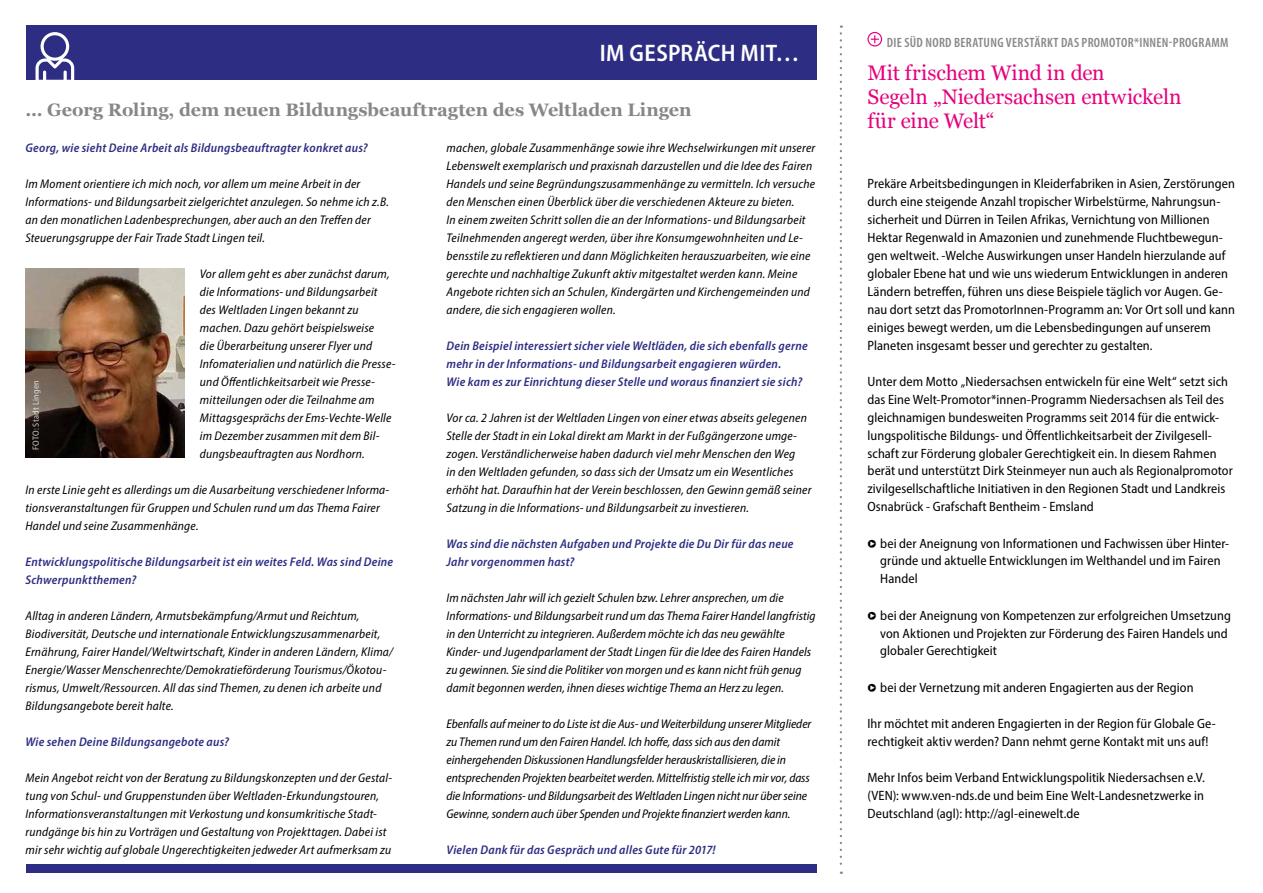
<style>
.page{position:relative;width:1263px;height:893px;background:#fff}
.page>*{position:absolute;margin:0;border:0;box-sizing:border-box;transform-origin:0 0}
.t1{font:600 semi-condensed 24px "Myriad Pro";letter-spacing:.015em;color:#fff}
.t2{font:21px/24px "Georgia";letter-spacing:-.005em;color:#e6007d}
.t3{font:700 18px "Georgia";letter-spacing:-.005em;color:#878787}
.t4{font:semi-condensed 13.5px/18px "Myriad Pro";letter-spacing:.005em;color:#000}
.t5{font:600 condensed 13.5px "Myriad Pro";letter-spacing:.025em;color:#878787}
.t6{font:italic semi-condensed 12.6px/18px "Myriad Pro";letter-spacing:.015em;color:#000}
.t7{font:italic 600 semi-condensed 12.6px/18px "Myriad Pro";letter-spacing:.02em;color:#2d2e83}
.t8{font:semi-condensed 9px "Myriad Pro";letter-spacing:.025em;color:#fff}
.s1{font-family:"Delicious";font-stretch:normal}
</style>
<div class="page">
<svg style="left:840px;top:26px;width:2px;height:848px"></svg>
<svg style="left:867px;top:32px;width:15px;height:15px"></svg>
<div style="left:26px;top:26px;width:790px;height:54px;background:#2d2e83"></div>
<div style="left:26px;top:864px;width:790px;height:9px;background:#2d2e83"></div>
<img style="left:26px;top:268px;width:159px;height:190px">
<svg style="left:36px;top:32px;width:38px;height:48px"></svg>
<h1 class="t1" style="left:600px;top:37px;width:201px">IM GESPRÄCH MIT…</h1>
<h3 class="t3" style="left:26px;top:98px;width:667px">… Georg Roling, dem neuen Bildungsbeauftragten des Weltladen Lingen</h3>
<p class="t6" style="left:446px;top:138px;width:370px">machen, globale Zusammenhänge sowie ihre Wechselwirkungen mit unserer Lebenswelt exemplarisch und praxisnah darzustellen und die Idee des Fairen Handels und seine Begründungszusammenhänge zu vermitteln. Ich versuche den Menschen einen Überblick über die verschiedenen Akteure zu bieten.<br>In einem zweiten Schritt sollen die an der Informations- und Bildungsarbeit Teilnehmenden angeregt werden, über ihre Konsumgewohnheiten und Le&shy;bensstile zu reflektieren und dann Möglichkeiten herauszuarbeiten, wie eine gerechte und nachhaltige Zukunft aktiv mitgestaltet werden kann. Meine Angebote richten sich an Schulen, Kindergärten und Kirchengemeinden und andere, die sich engagieren wollen.</p>
<p class="t7" style="left:446px;top:336px;width:363px">Dein Beispiel interessiert sicher viele Weltläden, die sich ebenfalls gerne mehr in der Informations- und Bildungsarbeit engagieren würden.<br>Wie kam es zur Einrichtung dieser Stelle und woraus finanziert sie sich?</p>
<p class="t6" style="left:446px;top:408px;width:366px">Vor ca. 2 Jahren ist der Weltladen Lingen von einer etwas abseits gelegenen Stelle der Stadt in ein Lokal direkt am Markt in der Fußgängerzone umge&shy;zogen. Verständlicherweise haben dadurch viel mehr Menschen den Weg<br>in den Weltladen gefunden, so dass sich der Umsatz um ein Wesentliches erhöht hat. Daraufhin hat der Verein beschlossen, den Gewinn gemäß seiner Satzung in die Informations- und Bildungsarbeit zu investieren.</p>
<p class="t7" style="left:446px;top:534px;width:349px">Was sind die nächsten Aufgaben und Projekte die Du Dir für das neue<br>Jahr vorgenommen hast?</p>
<p class="t6" style="left:446px;top:588px;width:371px">Im nächsten Jahr will ich gezielt Schulen bzw. Lehrer ansprechen, um die Informations- und Bildungsarbeit rund um das Thema Fairer Handel langfristig in den Unterricht zu integrieren. Außerdem möchte ich das neu gewählte Kinder- und Jugendparlament der Stadt Lingen für die Idee des Fairen Handels zu gewinnen. Sie sind die Politiker von morgen und es kann nicht früh genug damit begonnen werden, ihnen dieses wichtige Thema an Herz zu legen.</p>
<p class="t6" style="left:446px;top:714px;width:366px">Ebenfalls auf meiner to do Liste ist die Aus- und Weiterbildung unserer Mitglieder zu Themen rund um den Fairen Handel. Ich hoffe, dass sich aus den damit einhergehenden Diskussionen Handlungsfelder herauskristallisieren, die in entsprechenden Projekten bearbeitet werden. Mittelfristig stelle ich mir vor, dass die Informations- und Bildungsarbeit des Weltladen Lingen nicht nur über seine Gewinne, sondern auch über Spenden und Projekte finanziert werden kann.</p>
<p class="t7" style="left:446px;top:840px;width:271px">Vielen Dank für das Gespräch und alles Gute für 2017!</p>
<p class="t7" style="left:26px;top:138px;width:344px">Georg, wie sieht Deine Arbeit als Bildungsbeauftragter konkret aus?</p>
<p class="t6" style="left:26px;top:174px;width:365px">Im Moment orientiere ich mich noch, vor allem um meine Arbeit in der Informations- und Bildungsarbeit zielgerichtet anzulegen. So nehme ich z.B. an den monatlichen Ladenbesprechungen, aber auch an den Treffen der Steuerungsgruppe der Fair Trade Stadt Lingen teil.</p>
<p class="t6" style="left:200px;top:264px;width:197px">Vor allem geht es aber zunächst darum, die Informations- und Bildungsarbeit des Weltladen Lingen bekannt zu machen. Dazu gehört beispielsweise<br>die Überarbeitung unserer Flyer und Infomaterialien und natürlich die Presse&shy;und Öffentlichkeitsarbeit wie Presse&shy;mitteilungen oder die Teilnahme am Mittagsgesprächs der Ems-Vechte-Welle im Dezember zusammen mit dem Bil&shy;dungsbeauftragten aus Nordhorn.</p>
<p class="t6" style="left:26px;top:480px;width:365px">In erste Linie geht es allerdings um die Ausarbeitung verschiedener Informa&shy;tionsveranstaltungen für Gruppen und Schulen rund um das Thema Fairer<br>Handel und seine Zusammenhänge.</p>
<p class="t7" style="left:26px;top:552px;width:369px">Entwicklungspolitische Bildungsarbeit ist ein weites Feld. Was sind Deine<br>Schwerpunktthemen?</p>
<p class="t6" style="left:26px;top:606px;width:369px">Alltag in anderen Ländern, Armutsbekämpfung/Armut und Reichtum, Biodiversität, Deutsche und internationale Entwicklungszusammenarbeit, Ernährung, Fairer Handel/Weltwirtschaft, Kinder in anderen Ländern, Klima/ Energie/Wasser Menschenrechte/Demokratieförderung Tourismus/Ökotou&shy;rismus, Umwelt/Ressourcen. All das sind Themen, zu denen ich arbeite und Bildungsangebote bereit halte.</p>
<p class="t7" style="left:26px;top:732px;width:205px">Wie sehen Deine Bildungsangebote aus?</p>
<p class="t6" style="left:26px;top:768px;width:368px">Mein Angebot reicht von der Beratung zu Bildungskonzepten und der Gestal&shy;tung von Schul- und Gruppenstunden über Weltladen-Erkundungstouren, Informationsveranstaltungen mit Verkostung und konsumkritische Stadt&shy;rundgänge bis hin zu Vorträgen und Gestaltung von Projekttagen. Dabei ist mir sehr wichtig auf globale Ungerechtigkeiten jedweder Art aufmerksam zu</p>
<p class="t8" style="left:30px;top:450px;width:71px;rotate:-90deg">FOTO: Stadt Lingen</p>
<p class="t5" style="left:887px;top:34px;width:343px">DIE SÜD NORD BERATUNG VERSTÄRKT DAS PROMOTOR*INNEN-PROGRAMM</p>
<h2 class="t2" style="left:867px;top:61px;width:316px">Mit frischem Wind in den<br>Segeln „Niedersachsen entwickeln für eine Welt“</h2>
<p class="t4" style="left:867px;top:174px;width:369px">Prekäre Arbeitsbedingungen in Kleiderfabriken in Asien, Zerstörungen durch eine steigende Anzahl tropischer Wirbelstürme, Nahrungsun&shy;sicherheit und Dürren in Teilen Afrikas, Vernichtung von Millionen Hektar Regenwald in Amazonien und zunehmende Fluchtbewegun&shy;gen weltweit. -Welche Auswirkungen unser Handeln hierzulande auf globaler Ebene hat und wie uns wiederum Entwicklungen in anderen Ländern betreffen, führen uns diese Beispiele täglich vor Augen. Ge&shy;nau dort setzt das PromotorInnen-Programm an: Vor Ort soll und kann einiges bewegt werden, um die Lebensbedingungen auf unserem Planeten insgesamt besser und gerechter zu gestalten.</p>
<p class="t4" style="left:867px;top:372px;width:367px">Unter dem Motto „Niedersachsen entwickeln für eine Welt“ setzt sich das Eine Welt-Promotor*innen-Programm Niedersachsen als Teil des gleichnamigen bundesweiten Programms seit 2014 für die entwick&shy;lungspolitische Bildungs- und Öffentlichkeitsarbeit der Zivilgesell&shy;schaft zur Förderung globaler Gerechtigkeit ein. In diesem Rahmen berät und unterstützt Dirk Steinmeyer nun auch als Regionalpromotor zivilgesellschaftliche Initiativen in den Regionen Stadt und Landkreis Osnabrück - Grafschaft Bentheim - Emsland</p>
<p class="t4" style="left:880px;top:534px;width:351px;text-indent:-13px"><span class="s1">Δ</span> bei der Aneignung von Informationen und Fachwissen über Hinter&shy;gründe und aktuelle Entwicklungen im Welthandel und im Fairen<br>Handel</p>
<p class="t4" style="left:880px;top:606px;width:352px;text-indent:-13px"><span class="s1">Δ</span> bei der Aneignung von Kompetenzen zur erfolgreichen Umsetzung von Aktionen und Projekten zur Förderung des Fairen Handels und globaler Gerechtigkeit</p>
<p class="t4" style="left:867px;top:678px;width:328px"><span class="s1">Δ</span> bei der Vernetzung mit anderen Engagierten aus der Region</p>
<p class="t4" style="left:867px;top:714px;width:350px">Ihr möchtet mit anderen Engagierten in der Region für Globale Ge&shy;rechtigkeit aktiv werden? Dann nehmt gerne Kontakt mit uns auf!</p>
<p class="t4" style="left:867px;top:768px;width:339px;text-align:justify">Mehr Infos beim Verband Entwicklungspolitik Niedersachsen e.V. (VEN): www.ven-nds.de und beim Eine Welt-Landesnetzwerke in Deutschland (agl): http://agl-einewelt.de</p>
</div>
